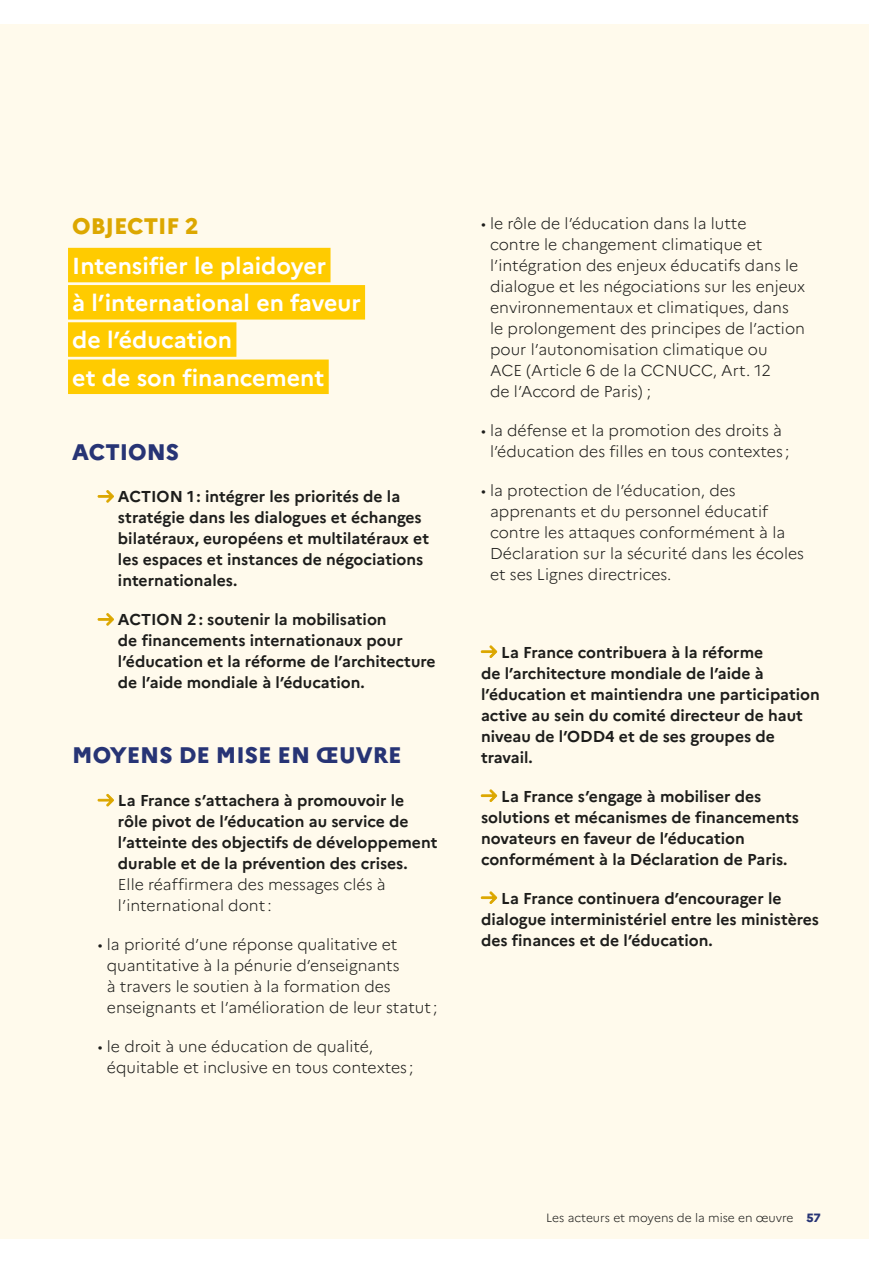
<style>
.page{position:relative;width:893px;height:1263px;background:#fff}
.page>*{position:absolute;margin:0;border:0;box-sizing:border-box;transform-origin:0 0}
.INTER_SURLIGNE_JAUNE{font:700 23.1px "Marianne";color:#fff}
.CHAPITRE_bleu_clair{font:800 22.5px "Marianne";color:#273475}
.CHAPITRE_bleu_clair-2{font:800 22.5px "Marianne";color:#dca700}
.TEXTE_COURANT{font:700 15.75px/21px "Marianne";color:#1d1d1b}
.TEXTE_COURANT-2{font:300 15.75px/21px "Marianne";color:#1d1d1b}
.TEXTE_COURANT-3{font:300 12px "Marianne";color:#1d1d1b}
.s1{font-weight:300}
.s2{font-weight:800;color:#273475}
</style>
<div class="page">
<div style="left:0;top:24px;width:868px;height:1214px;background:#fffaec"></div>
<div style="left:68px;top:248px;width:263px;height:34px;background:#ffcb00"></div>
<div style="left:68px;top:285px;width:297px;height:35px;background:#ffcb00"></div>
<div style="left:68px;top:322px;width:168px;height:35px;background:#ffcb00"></div>
<div style="left:68px;top:359px;width:261px;height:35px;background:#ffcb00"></div>
<svg style="left:98px;top:490px;width:16px;height:13px"></svg>
<svg style="left:98px;top:613px;width:16px;height:13px"></svg>
<svg style="left:98px;top:793px;width:16px;height:14px"></svg>
<svg style="left:481px;top:645px;width:16px;height:13px"></svg>
<svg style="left:481px;top:789px;width:16px;height:13px"></svg>
<svg style="left:481px;top:891px;width:16px;height:13px"></svg>
<p class="CHAPITRE_bleu_clair-2" style="left:72px;top:208px;width:128px">OBJECTIF 2</p>
<p class="INTER_SURLIGNE_JAUNE" style="left:72px;top:248px;width:255px">Intensifier le plaidoyer</p>
<p class="INTER_SURLIGNE_JAUNE" style="left:72px;top:285px;width:290px">à l’international en faveur</p>
<p class="INTER_SURLIGNE_JAUNE" style="left:72px;top:322px;width:161px">de l’éducation</p>
<p class="INTER_SURLIGNE_JAUNE" style="left:72px;top:359px;width:254px">et de son financement</p>
<p class="CHAPITRE_bleu_clair" style="left:72px;top:434px;width:108px">ACTIONS</p>
<p class="TEXTE_COURANT" style="left:118px;top:485px;width:313px">ACTION 1 : intégrer les priorités de la stratégie dans les dialogues et échanges bilatéraux, européens et multilatéraux et les espaces et instances de négociations internationales.</p>
<p class="TEXTE_COURANT" style="left:118px;top:608px;width:319px">ACTION 2 : soutenir la mobilisation<br>de financements internationaux pour l’éducation et la réforme de l’architecture de l’aide mondiale à l’éducation.</p>
<p class="CHAPITRE_bleu_clair" style="left:72px;top:738px;width:331px">MOYENS DE MISE EN ŒUVRE</p>
<p class="TEXTE_COURANT" style="left:118px;top:789px;width:321px">La France s’attachera à promouvoir le rôle pivot de l’éducation au service de l’atteinte des objectifs de développement durable et de la prévention des crises.<br><span class="s1">Elle réaffirmera des messages clés à l’international dont :</span></p>
<p class="TEXTE_COURANT-2" style="left:107px;top:933px;width:332px;text-indent:-9px">• la priorité d’une réponse qualitative et quantitative à la pénurie d’enseignants<br>à travers le soutien à la formation des enseignants et l’amélioration de leur statut ;</p>
<p class="TEXTE_COURANT-2" style="left:107px;top:1035px;width:308px;text-indent:-9px">• le droit à une éducation de qualité, équitable et inclusive en tous contextes ;</p>
<p class="TEXTE_COURANT-2" style="left:490px;top:211px;width:317px;text-indent:-9px">• le rôle de l’éducation dans la lutte<br>contre le changement climatique et l’intégration des enjeux éducatifs dans le dialogue et les négociations sur les enjeux environnementaux et climatiques, dans le prolongement des principes de l’action pour l’autonomisation climatique ou<br>ACE (Article 6 de la CCNUCC, Art. 12<br>de l’Accord de Paris) ;</p>
<p class="TEXTE_COURANT-2" style="left:481px;top:418px;width:310px;text-align:center">• la défense et la promotion des droits à l’éducation des filles en tous contextes ;</p>
<p class="TEXTE_COURANT-2" style="left:490px;top:478px;width:316px;text-indent:-9px">• la protection de l’éducation, des apprenants et du personnel éducatif contre les attaques conformément à la Déclaration sur la sécurité dans les écoles et ses Lignes directrices.</p>
<p class="TEXTE_COURANT" style="left:481px;top:640px;width:340px;text-indent:20px">La France contribuera à la réforme<br>de l’architecture mondiale de l’aide à l’éducation et maintiendra une participation active au sein du comité directeur de haut niveau de l’ODD4 et de ses groupes de travail.</p>
<p class="TEXTE_COURANT" style="left:481px;top:784px;width:320px;text-indent:20px">La France s’engage à mobiliser des solutions et mécanismes de financements novateurs en faveur de l’éducation conformément à la Déclaration de Paris.</p>
<p class="TEXTE_COURANT" style="left:481px;top:886px;width:340px;text-indent:20px">La France continuera d’encourager le dialogue interministériel entre les ministères des finances et de l’éducation.</p>
<p class="TEXTE_COURANT-3" style="left:546px;top:1208px;width:276px">Les acteurs et moyens de la mise en œuvre <span class="s2">57</span></p>
</div>
